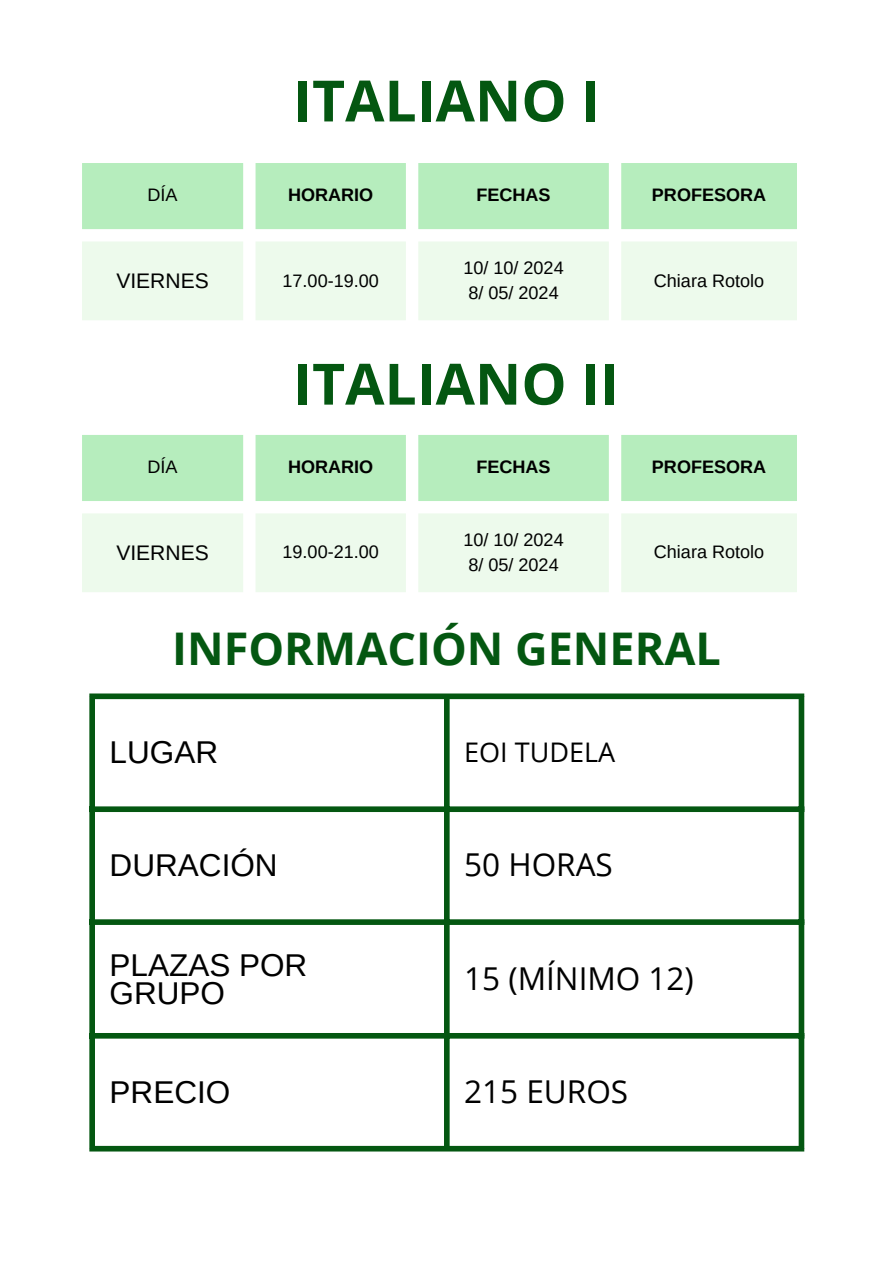
<style>
.page{position:relative;width:894px;height:1264px;background:#fff}
.page>*{position:absolute;margin:0;border:0;box-sizing:border-box;transform-origin:0 0}
.t1{font:700 57px "Open Sans";color:#045711}
.t2{font:700 45px "Open Sans";color:#045711}
.t3{font:31.5px/28.2px "Arimo";color:#000}
.t4{font:31.5px "Open Sans";color:#000}
.t5{font:27px "Open Sans";color:#000}
.t6{font:21px "Arimo";color:#000}
.t7{font:18px "Arimo";color:#000}
.t8{font:700 18px "Arimo";color:#000}
</style>
<div class="page">
<div style="left:82px;top:163px;width:714px;height:66px;background:#b6edbd"></div>
<div style="left:82px;top:242px;width:714px;height:78px;background:#edfaec"></div>
<div style="left:82px;top:435px;width:714px;height:66px;background:#b6edbd"></div>
<div style="left:82px;top:513px;width:714px;height:79px;background:#edfaec"></div>
<div style="left:89px;top:699px;width:6px;height:446px;background:#045711"></div>
<div style="left:444px;top:699px;width:5px;height:446px;background:#045711"></div>
<div style="left:798px;top:699px;width:6px;height:446px;background:#045711"></div>
<div style="left:89px;top:693px;width:715px;height:6px;background:#045711"></div>
<div style="left:89px;top:806px;width:715px;height:6px;background:#045711"></div>
<div style="left:89px;top:919px;width:715px;height:5px;background:#045711"></div>
<div style="left:89px;top:1032px;width:715px;height:6px;background:#045711"></div>
<div style="left:89px;top:1145px;width:715px;height:6px;background:#045711"></div>
<p class="t1" style="left:293px;top:61px;width:308px">ITALIANO I</p>
<h1 class="t7" style="left:147px;top:185px;width:32px">DÍA</h1>
<p class="t8" style="left:288px;top:185px;width:87px">HORARIO</p>
<p class="t8" style="left:476px;top:185px;width:76px">FECHAS</p>
<p class="t8" style="left:651px;top:185px;width:116px">PROFESORA</p>
<p class="t6" style="left:116px;top:268px;width:94px">VIERNES</p>
<p class="t7" style="left:282px;top:270px;width:98px">17.00-19.00</p>
<p class="t7" style="left:463px;top:258px;width:102px">10/ 10/ 2024</p>
<p class="t7" style="left:468px;top:282px;width:92px">8/ 05/ 2024</p>
<p class="t1" style="left:293px;top:344px;width:327px">ITALIANO II</p>
<p class="t7" style="left:653px;top:270px;width:112px">Chiara Rotolo</p>
<p class="t7" style="left:147px;top:457px;width:32px">DÍA</p>
<h1 class="t8" style="left:288px;top:457px;width:87px">HORARIO</h1>
<p class="t8" style="left:476px;top:457px;width:76px">FECHAS</p>
<p class="t8" style="left:651px;top:457px;width:116px">PROFESORA</p>
<p class="t6" style="left:116px;top:540px;width:94px">VIERNES</p>
<p class="t7" style="left:282px;top:542px;width:98px">19.00-21.00</p>
<p class="t7" style="left:463px;top:529px;width:102px">10/ 10/ 2024</p>
<p class="t7" style="left:468px;top:554px;width:92px">8/ 05/ 2024</p>
<p class="t7" style="left:653px;top:542px;width:112px">Chiara Rotolo</p>
<p class="t2" style="left:172px;top:617px;width:550px">INFORMACIÓN GENERAL</p>
<p class="t3" style="left:110px;top:738px;width:110px">LUGAR</p>
<p class="t5" style="left:464px;top:733px;width:152px">EOI TUDELA</p>
<p class="t3" style="left:110px;top:851px;width:169px">DURACIÓN</p>
<p class="t4" style="left:464px;top:842px;width:150px">50 HORAS</p>
<p class="t3" style="left:110px;top:950px;width:199px">PLAZAS POR<br>GRUPO</p>
<p class="t4" style="left:464px;top:956px;width:231px">15 (MÍNIMO 12)</p>
<p class="t3" style="left:110px;top:1077px;width:122px">PRECIO</p>
<p class="t4" style="left:464px;top:1069px;width:165px">215 EUROS</p>
</div>
